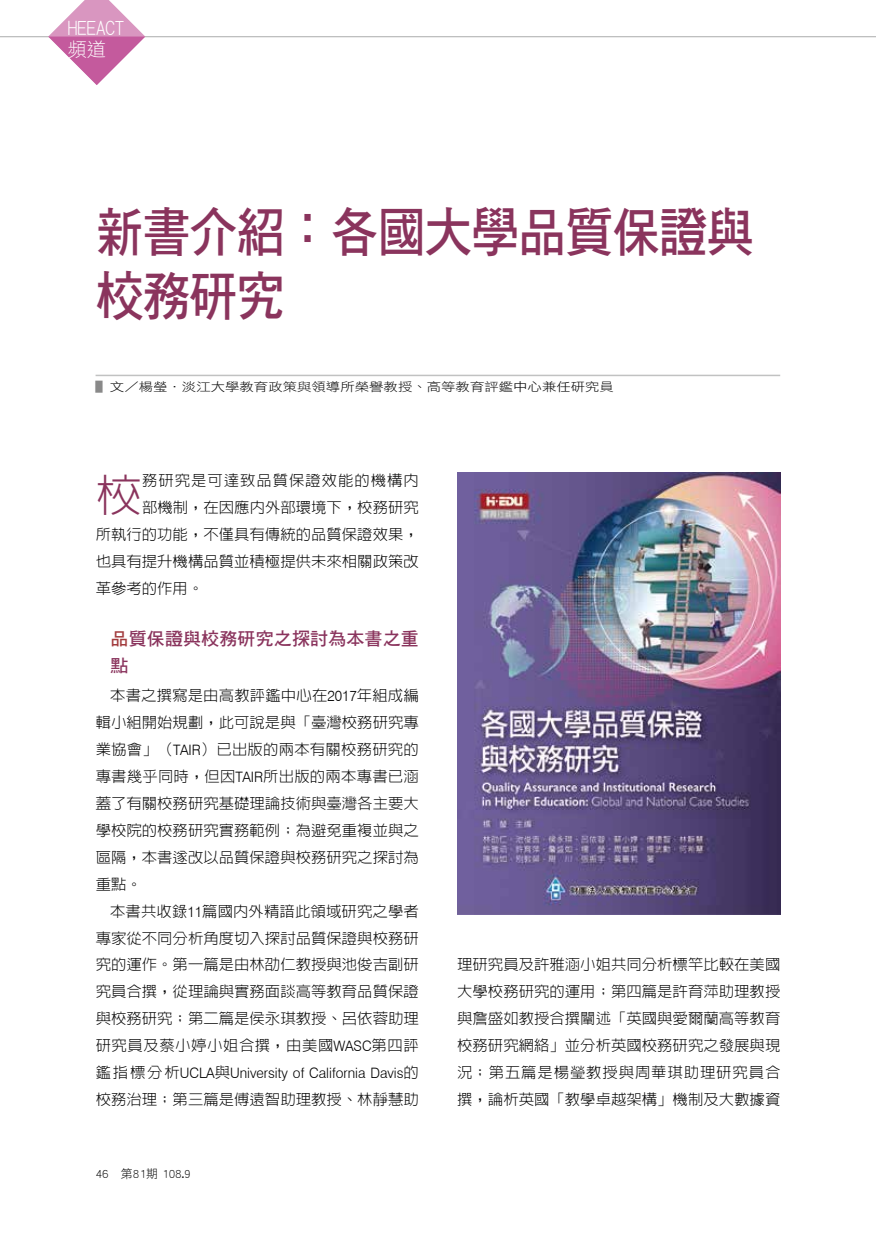
<style>
.page{position:relative;width:876px;height:1234px;background:#fff}
.page>*{position:absolute;margin:0;border:0;box-sizing:border-box;transform-origin:0 0}
.t1{font:53.85px/64.2px "DF Hei Std W7";letter-spacing:-.03em;color:#8a345d;scale:.9 1}
.t2{font:300 44.85px "AR Hei B5 HK";color:#8a345d}
.t3{font:19.2px/21.3px "DF Li Hei Lt WIN BF";letter-spacing:-.01em;color:#fff}
.t4{font:18px/26.8px "DF Hei Std W7";letter-spacing:.01em;color:#8a345d}
.t5{font:300 15px/26.8px "AR Hei B5 HK";color:#000;text-align:justify}
.t6{font:300 15px "AR Hei B5 HK";letter-spacing:.06em;color:#000}
.t7{font:300 14.4px "Swiss 721 BT";color:#000}
.t8{font:12px "DF Hei Std W3";color:#000;scale:1.2 1}
.t9{font:12px "DF Hei Std W3";color:#000}
.s1{color:#898989}
.s2{color:#a23b3d}
.s3{font-family:"Swiss 721 BT"}
.s4{font-family:"Swiss 721 BT";font-size:14.4px}
.s5{font-family:"AR Hei B5 HK";font-size:15px}
</style>
<div class="page">
<hr style="left:0;top:36px;width:876px;height:1px;background:#b5b6b6">
<svg style="left:48px;top:0;width:97px;height:85px"></svg>
<hr style="left:96px;top:374px;width:684px;height:2px;background:#c1c2c2">
<img style="left:457px;top:472px;width:323px;height:442px">
<p class="t3" style="left:68px;top:17px;width:58px">HEEACT頻道</p>
<h1 class="t1" style="left:96px;top:198px;width:734px">新書介紹：各國大學品質保證與校務研究</h1>
<p class="t8" style="left:96px;top:380px;width:434px"><span class="s1">▌</span>文／楊瑩．淡江大學教育政策與領導所榮譽教授、高等教育評鑑中心兼任研究員</p>
<h2 class="t2" style="left:96px;top:473px;width:48px">校</h2>
<p class="t6" style="left:142px;top:472px;width:278px">務研究是可達致品質保證效能的機構內</p>
<p class="t5" style="left:142px;top:493px;width:278px">部機制，在因應內外部環境下，校務研究</p>
<p class="t5" style="left:96px;top:520px;width:325px">所執行的功能，不僅具有傳統的品質保證效果，</p>
<p class="t5" style="left:96px;top:547px;width:325px">也具有提升機構品質並積極提供未來相關政策改</p>
<p class="t5" style="left:96px;top:574px;width:109px">革參考的作用。</p>
<p class="t4" style="left:111px;top:625px;width:310px"><span class="s2">品</span>質保證與校務研究之探討為本書之重點</p>
<p class="t5" style="left:96px;top:682px;width:325px;text-indent:14px">本書之撰寫是由高教評鑑中心在<span class="s3">2017</span>年組成編輯小組開始規劃，此可說是與「臺灣校務研究專業協會」（<span class="s4">TAIR</span>）已出版的兩本有關校務研究的專書幾乎同時，但因<span class="s4">TAIR</span>所出版的兩本專書已涵蓋了有關校務研究基礎理論技術與臺灣各主要大學校院的校務研究實務範例；為避免重複並與之區隔，本書遂改以品質保證與校務研究之探討為重點。</p>
<p class="t5" style="left:96px;top:897px;width:325px;text-indent:14px">本書共收錄<span class="s3">11</span>篇國內外精諳此領域研究之學者專家從不同分析角度切入探討品質保證與校務研究的運作。第一篇是由林劭仁教授與池俊吉副研究員合撰，從理論與實務面談高等教育品質保證與校務研究；第二篇是侯永琪教授、呂依蓉助理研究員及蔡小婷小姐合撰，由美國<span class="s4">WASC</span>第四評</p>
<p class="t7" style="left:96px;top:1064px;width:325px"><span class="s5">鑑指標分析</span>UCLA<span class="s5">與</span>University of California Davis<span class="s5">的</span></p>
<p class="t5" style="left:96px;top:1085px;width:325px">校務治理；第三篇是傅遠智助理教授、林靜慧助</p>
<p class="t9" style="left:96px;top:1167px;width:97px">46 第81期 108.9</p>
<p class="t5" style="left:457px;top:951px;width:325px">理研究員及許雅涵小姐共同分析標竿比較在美國大學校務研究的運用；第四篇是許育萍助理教授與詹盛如教授合撰闡述「英國與愛爾蘭高等教育校務研究網絡」並分析英國校務研究之發展與現況；第五篇是楊瑩教授與周華琪助理研究員合撰，論析英國「教學卓越架構」機制及大數據資</p>
</div>
